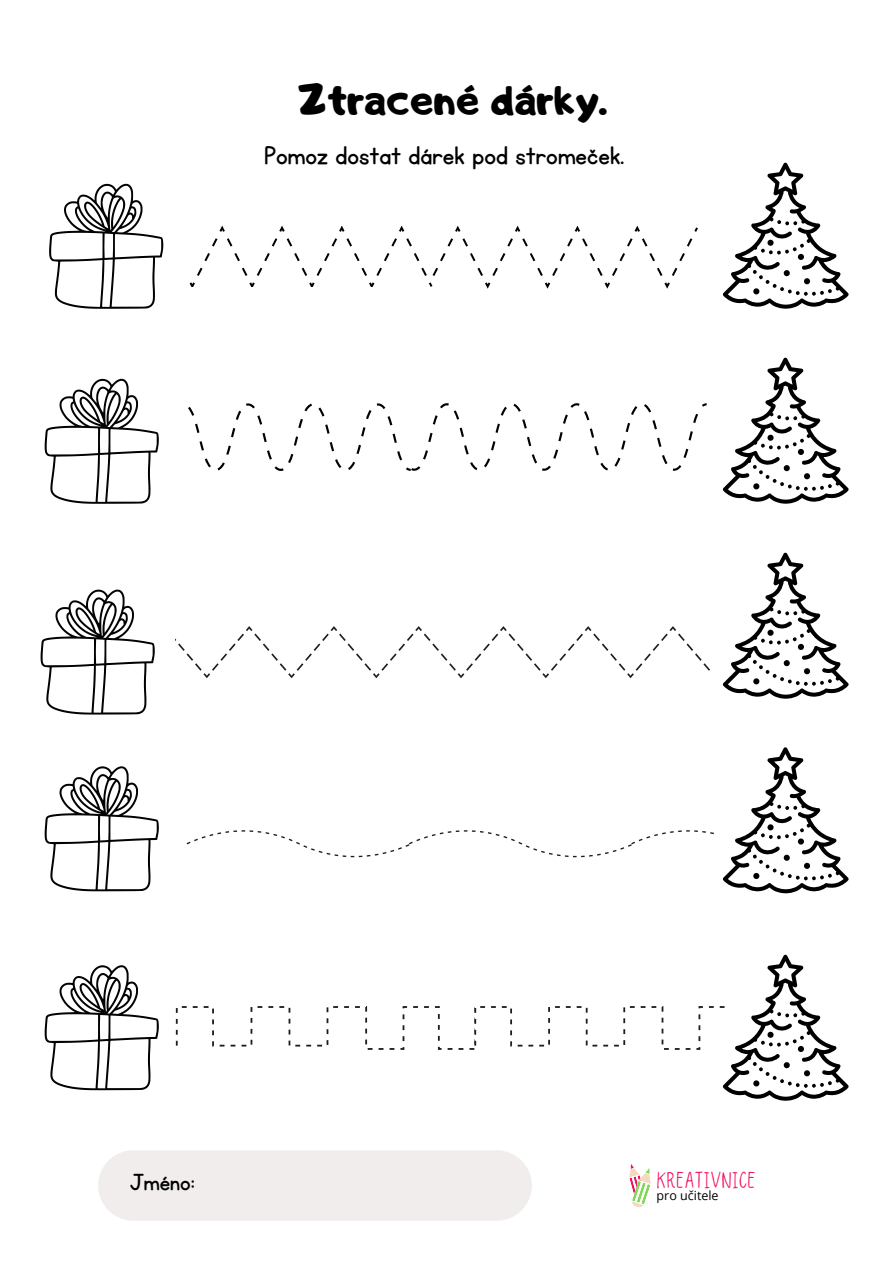
<style>
.page{position:relative;width:893px;height:1264px;background:#fff}
.page>*{position:absolute;margin:0;border:0;box-sizing:border-box;transform-origin:0 0}
.t1{font:42.45px "Adigiana Toybox";color:#000}
.t2{font:29.85px "KG Primary Penmanship";color:#000}
.t3{font:27px "KG Primary Penmanship";color:#000}
.t4{font:19.2px "Seattle";color:#f11363}
.t5{font:12.45px "Open Sans";color:#000}
</style>
<div class="page">
<svg style="left:189px;top:282px;width:6px;height:4px"></svg>
<svg style="left:197px;top:238px;width:20px;height:38px"></svg>
<svg style="left:219px;top:226px;width:6px;height:6px"></svg>
<svg style="left:227px;top:238px;width:20px;height:38px"></svg>
<svg style="left:249px;top:282px;width:6px;height:4px"></svg>
<svg style="left:257px;top:238px;width:20px;height:38px"></svg>
<svg style="left:279px;top:226px;width:6px;height:6px"></svg>
<svg style="left:287px;top:238px;width:20px;height:38px"></svg>
<svg style="left:309px;top:282px;width:5px;height:4px"></svg>
<svg style="left:316px;top:238px;width:21px;height:38px"></svg>
<svg style="left:339px;top:226px;width:5px;height:6px"></svg>
<svg style="left:346px;top:238px;width:21px;height:38px"></svg>
<svg style="left:369px;top:282px;width:5px;height:4px"></svg>
<svg style="left:376px;top:238px;width:21px;height:38px"></svg>
<svg style="left:399px;top:226px;width:5px;height:6px"></svg>
<svg style="left:406px;top:238px;width:47px;height:38px"></svg>
<svg style="left:455px;top:226px;width:5px;height:6px"></svg>
<svg style="left:462px;top:238px;width:21px;height:38px"></svg>
<svg style="left:485px;top:282px;width:5px;height:7px"></svg>
<svg style="left:492px;top:238px;width:21px;height:38px"></svg>
<svg style="left:515px;top:226px;width:5px;height:6px"></svg>
<svg style="left:522px;top:238px;width:21px;height:38px"></svg>
<svg style="left:544px;top:282px;width:6px;height:7px"></svg>
<svg style="left:552px;top:238px;width:20px;height:38px"></svg>
<svg style="left:574px;top:226px;width:6px;height:6px"></svg>
<svg style="left:582px;top:238px;width:20px;height:38px"></svg>
<svg style="left:604px;top:282px;width:6px;height:7px"></svg>
<svg style="left:612px;top:238px;width:20px;height:38px"></svg>
<svg style="left:634px;top:226px;width:6px;height:6px"></svg>
<svg style="left:642px;top:238px;width:20px;height:38px"></svg>
<svg style="left:664px;top:282px;width:5px;height:7px"></svg>
<svg style="left:672px;top:238px;width:20px;height:38px"></svg>
<svg style="left:694px;top:227px;width:4px;height:5px"></svg>
<svg style="left:188px;top:403px;width:518px;height:68px"></svg>
<svg style="left:176px;top:626px;width:534px;height:52px"></svg>
<svg style="left:722px;top:163px;width:126px;height:146px"></svg>
<svg style="left:722px;top:358px;width:126px;height:145px"></svg>
<svg style="left:722px;top:552px;width:126px;height:146px"></svg>
<svg style="left:187px;top:747px;width:661px;height:146px"></svg>
<svg style="left:176px;top:954px;width:672px;height:146px"></svg>
<svg style="left:49px;top:184px;width:114px;height:125px"></svg>
<svg style="left:41px;top:589px;width:114px;height:125px"></svg>
<svg style="left:45px;top:379px;width:114px;height:125px"></svg>
<svg style="left:45px;top:766px;width:114px;height:125px"></svg>
<svg style="left:45px;top:965px;width:114px;height:125px"></svg>
<div style="left:98px;top:1150px;width:434px;height:70px;background:#f1eded"></div>
<svg style="left:629px;top:1164px;width:22px;height:43px"></svg>
<p class="t1" style="left:297px;top:71px;width:311px">Ztracené dárky.</p>
<h1 class="t2" style="left:264px;top:141px;width:361px">Pomoz dostat dárek pod stromeček.</h1>
<p class="t3" style="left:130px;top:1169px;width:67px">Jméno:</p>
<p class="t4" style="left:656px;top:1170px;width:100px">KREATIVNICE</p>
<p class="t5" style="left:656px;top:1186px;width:63px">pro učitele</p>
</div>
